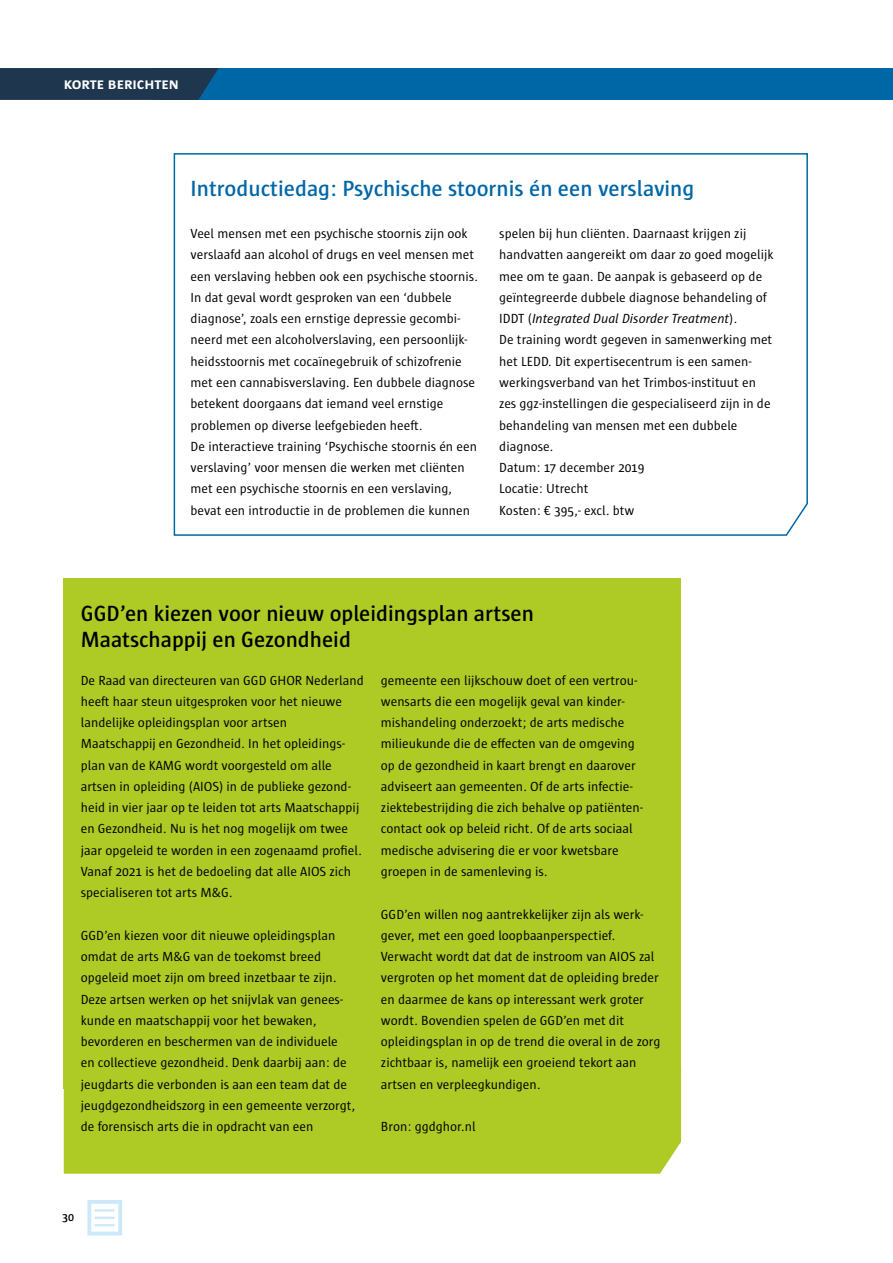
<style>
.page{position:relative;width:893px;height:1263px;background:#fff}
.page>*{position:absolute;margin:0;border:0;box-sizing:border-box;transform-origin:0 0}
.Kader_kop1_H1{font:600 22.5px/25.8px "Sun";color:#000}
.Kader_kop1_H1-2{font:600 22.5px "Sun";color:#0067a7}
.Broodtekst_p{font:700 15px "Sun";color:#fff}
.Broodtekst_p-2{font:13.5px/21.3px "Sun";color:#000}
.t1{font:600 12px "Sun";color:#000}
.s1{font-style:italic}
</style>
<div class="page">
<div style="left:64px;top:1089px;width:617px;height:85px;background:#adca25"></div>
<div style="left:153px;top:68px;width:740px;height:32px;background:#0067a7"></div>
<svg style="left:0;top:68px;width:219px;height:32px;background:#1c3953"></svg>
<div style="left:64px;top:578px;width:617px;height:511px;background:#adca25"></div>
<svg style="left:173px;top:153px;width:635px;height:383px"></svg>
<div style="left:87px;top:1200px;width:35px;height:35px;border:4px solid #cde9f9"></div>
<hr style="left:95px;top:1209px;width:20px;height:2px;background:#cde9f9">
<hr style="left:95px;top:1217px;width:20px;height:2px;background:#cde9f9">
<hr style="left:95px;top:1224px;width:20px;height:2px;background:#cde9f9">
<p class="Broodtekst_p" style="left:64px;top:76px;width:117px">korte berichten</p>
<h1 class="Kader_kop1_H1-2" style="left:191px;top:176px;width:505px">Introductiedag: Psychische stoornis én een verslaving</h1>
<p class="Broodtekst_p-2" style="left:191px;top:223px;width:289px">Veel mensen met een psychische stoornis zijn ook verslaafd aan alcohol of drugs en veel mensen met een verslaving hebben ook een psychische stoornis.<br>In dat geval wordt gesproken van een ‘dubbele diagnose’, zoals een ernstige depressie gecombi&shy;neerd met een alcoholverslaving, een persoonlijk&shy;heidsstoornis met cocaïnegebruik of schizofrenie met een cannabisverslaving. Een dubbele diagnose betekent doorgaans dat iemand veel ernstige problemen op diverse leefgebieden heeft.</p>
<p class="Broodtekst_p-2" style="left:191px;top:435px;width:288px">De interactieve training ‘Psychische stoornis én een verslaving’ voor mensen die werken met cliënten met een psychische stoornis en een verslaving, bevat een introductie in de problemen die kunnen</p>
<p class="Broodtekst_p-2" style="left:499px;top:223px;width:276px">spelen bij hun cliënten. Daarnaast krijgen zij handvatten aangereikt om daar zo goed mogelijk mee om te gaan. De aanpak is gebaseerd op de geïntegreerde dubbele diagnose behandeling of IDDT (<span class="s1">Integrated Dual Disorder Treatment</span>).</p>
<p class="Broodtekst_p-2" style="left:499px;top:329px;width:275px">De training wordt gegeven in samenwerking met het LEDD. Dit expertisecentrum is een samen&shy;werkingsverband van het Trimbos-instituut en zes ggz-instellingen die gespecialiseerd zijn in de behandeling van mensen met een dubbele diagnose.</p>
<p class="Broodtekst_p-2" style="left:499px;top:457px;width:147px">Datum: 17 december 2019</p>
<p class="Broodtekst_p-2" style="left:499px;top:478px;width:91px">Locatie: Utrecht</p>
<p class="Broodtekst_p-2" style="left:499px;top:499px;width:137px">Kosten: € 395,- excl. btw</p>
<h1 class="Kader_kop1_H1" style="left:81px;top:600px;width:455px">GGD’en kiezen voor nieuw opleidingsplan artsen<br>Maatschappij en Gezondheid</h1>
<p class="Broodtekst_p-2" style="left:81px;top:669px;width:285px">De Raad van directeuren van GGD GHOR Nederland heeft haar steun uitgesproken voor het nieuwe landelijke opleidingsplan voor artsen Maatschappij en Gezondheid. In het opleidings&shy;plan van de KAMG wordt voorgesteld om alle artsen in opleiding (AIOS) in de publieke gezond&shy;heid in vier jaar op te leiden tot arts Maatschappij en Gezondheid. Nu is het nog mogelijk om twee jaar opgeleid te worden in een zogenaamd profiel.<br>Vanaf 2021 is het de bedoeling dat alle AIOS zich specialiseren tot arts M&amp;G.</p>
<p class="Broodtekst_p-2" style="left:81px;top:924px;width:276px">GGD’en kiezen voor dit nieuwe opleidingsplan omdat de arts M&amp;G van de toekomst breed opgeleid moet zijn om breed inzetbaar te zijn.<br>Deze artsen werken op het snijvlak van genees&shy;kunde en maatschappij voor het bewaken, bevorderen en beschermen van de individuele<br>en collectieve gezondheid. Denk daarbij aan: de jeugdarts die verbonden is aan een team dat de jeugdgezondheidszorg in een gemeente verzorgt, de forensisch arts die in opdracht van een</p>
<p class="Broodtekst_p-2" style="left:381px;top:669px;width:263px">gemeente een lijkschouw doet of een vertrou&shy;wensarts die een mogelijk geval van kinder&shy;mishandeling onderzoekt; de arts medische milieukunde die de effecten van de omgeving op de gezondheid in kaart brengt en daarover adviseert aan gemeenten. Of de arts infectie&shy;ziektebestrijding die zich behalve op patiënten&shy;contact ook op beleid richt. Of de arts sociaal medische advisering die er voor kwetsbare groepen in de samenleving is.</p>
<p class="Broodtekst_p-2" style="left:381px;top:903px;width:281px">GGD’en willen nog aantrekkelijker zijn als werk&shy;gever, met een goed loopbaanperspectief.<br>Verwacht wordt dat dat de instroom van AIOS zal vergroten op het moment dat de opleiding breder en daarmee de kans op interessant werk groter wordt. Bovendien spelen de GGD’en met dit opleidingsplan in op de trend die overal in de zorg zichtbaar is, namelijk een groeiend tekort aan artsen en verpleegkundigen.</p>
<p class="Broodtekst_p-2" style="left:381px;top:1116px;width:96px">Bron: ggdghor.nl</p>
<p class="t1" style="left:62px;top:1210px;width:13px">30</p>
</div>
